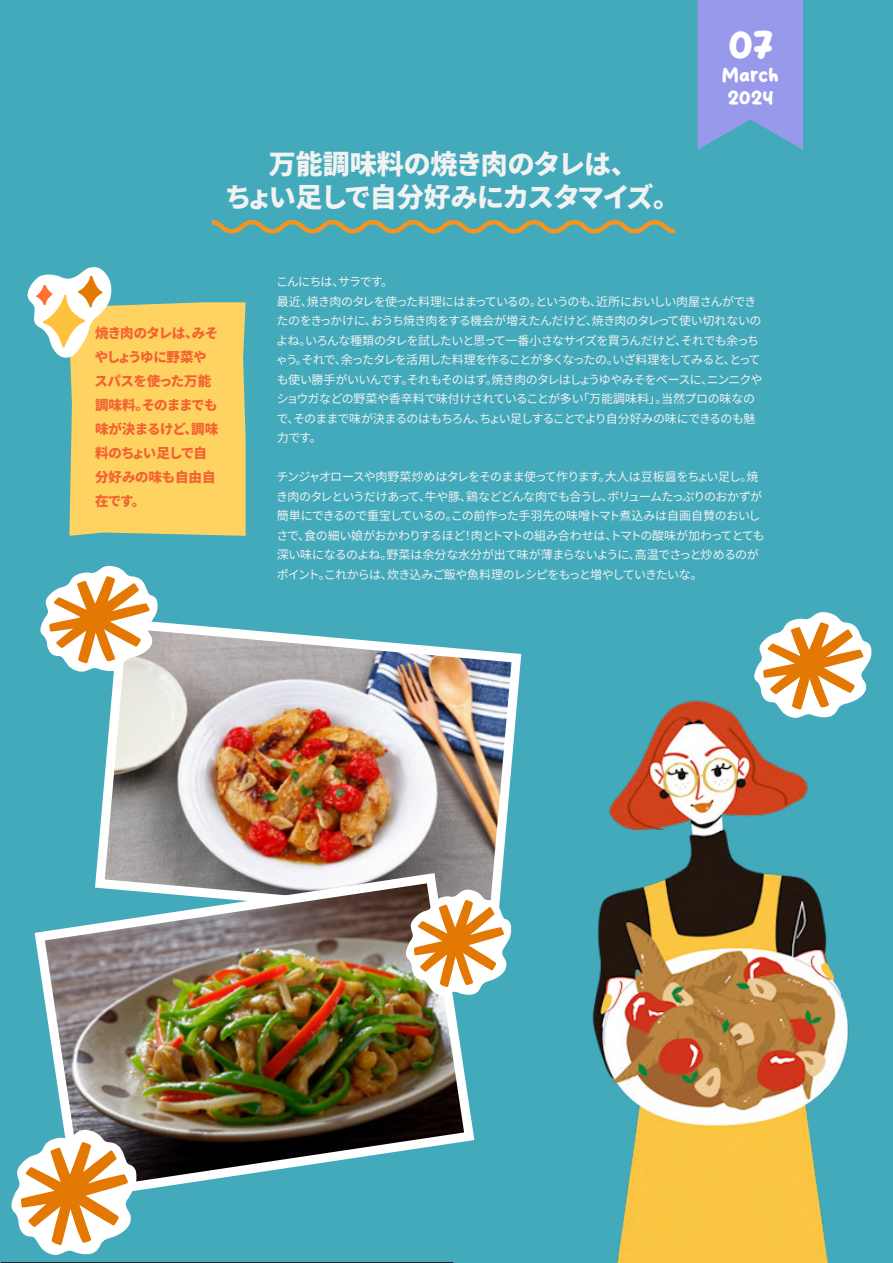
<style>
.page{position:relative;width:893px;height:1263px;background:#fff}
.page>*{position:absolute;margin:0;border:0;box-sizing:border-box;transform-origin:0 0}
.t1{font:37.5px "Nice Sugar";color:#fff}
.t2{font:900 27px/32.4px "Noto Sans JP";letter-spacing:-.04em;color:#f2f2f2;text-align:center}
.t3{font:18px/21.6px "Nice Sugar";color:#fff;text-align:center}
.t4{font:900 13.5px/24px "Noto Sans JP";letter-spacing:-.04em;color:#f26332}
.t5{font:12px/19.5px "Noto Sans JP";letter-spacing:-.055em;color:#f2f2f2}
</style>
<div class="page">
<hr style="left:0;top:0;width:1px;height:1263px;background:#e0765c">
<div style="left:1px;top:0;width:892px;height:1263px;background:#43aabc"></div>
<svg style="left:27px;top:267px;width:219px;height:269px"></svg>
<svg style="left:211px;top:220px;width:465px;height:14px"></svg>
<svg style="left:698px;top:0;width:105px;height:150px;background:#909ae6"></svg>
<hr style="left:1px;top:1262px;width:452px;height:1px;background:#000">
<img style="left:96px;top:622px;width:426px;height:306px">
<img style="left:34px;top:868px;width:445px;height:323px">
<svg style="left:405px;top:890px;width:106px;height:105px;background:#cfb792"></svg>
<svg style="left:11px;top:1130px;width:126px;height:125px"></svg>
<svg style="left:40px;top:566px;width:118px;height:106px"></svg>
<img style="left:592px;top:700px;width:257px;height:562px">
<svg style="left:754px;top:612px;width:118px;height:106px"></svg>
<h2 class="t2" style="left:225px;top:149px;width:457px">万能調味料の焼き肉のタレは、<br>ちょい足しで自分好みにカスタマイズ。</h2>
<h1 class="t1" style="left:728px;top:24px;width:47px">07</h1>
<h3 class="t3" style="left:722px;top:66px;width:58px">March<br>2024</h3>
<p class="t4" style="left:94px;top:321px;width:125px">焼き肉のタレは、みそやしょうゆに野菜やスパスを使った万能調味料。そのままでも味が決まるけど、調味料のちょい足しで自分好みの味も自由自在です。</p>
<p class="t5" style="left:276px;top:272px;width:488px">こんにちは、サラです。<br>最近、焼き肉のタレを使った料理にはまっているの。というのも、近所においしい肉屋さんができたのをきっかけに、おうち焼き肉をする機会が増えたんだけど、焼き肉のタレって使い切れないのよね。いろんな種類のタレを試したいと思って一番小さなサイズを買うんだけど、それでも余っちゃう。それで、余ったタレを活用した料理を作ることが多くなったの。いざ料理をしてみると、とっても使い勝手がいいんです。それもそのはず。焼き肉のタレはしょうゆやみそをベースに、ニンニクやショウガなどの野菜や香辛料で味付けされていることが多い「万能調味料」。当然プロの味なので、そのままで味が決まるのはもちろん、ちょい足しすることでより自分好みの味にできるのも魅力です。</p>
<p class="t5" style="left:276px;top:467px;width:490px">チンジャオロースや肉野菜炒めはタレをそのまま使って作ります。大人は豆板醤をちょい足し。焼き肉のタレというだけあって、牛や豚、鶏などどんな肉でも合うし、ボリュームたっぷりのおかずが簡単にできるので重宝しているの。この前作った手羽先の味噌トマト煮込みは自画自賛のおいしさで、食の細い娘がおかわりするほど！肉とトマトの組み合わせは、トマトの酸味が加わってとても深い味になるのよね。野菜は余分な水分が出て味が薄まらないように、高温でさっと炒めるのがポイント。これからは、炊き込みご飯や魚料理のレシピをもっと増やしていきたいな。</p>
</div>
